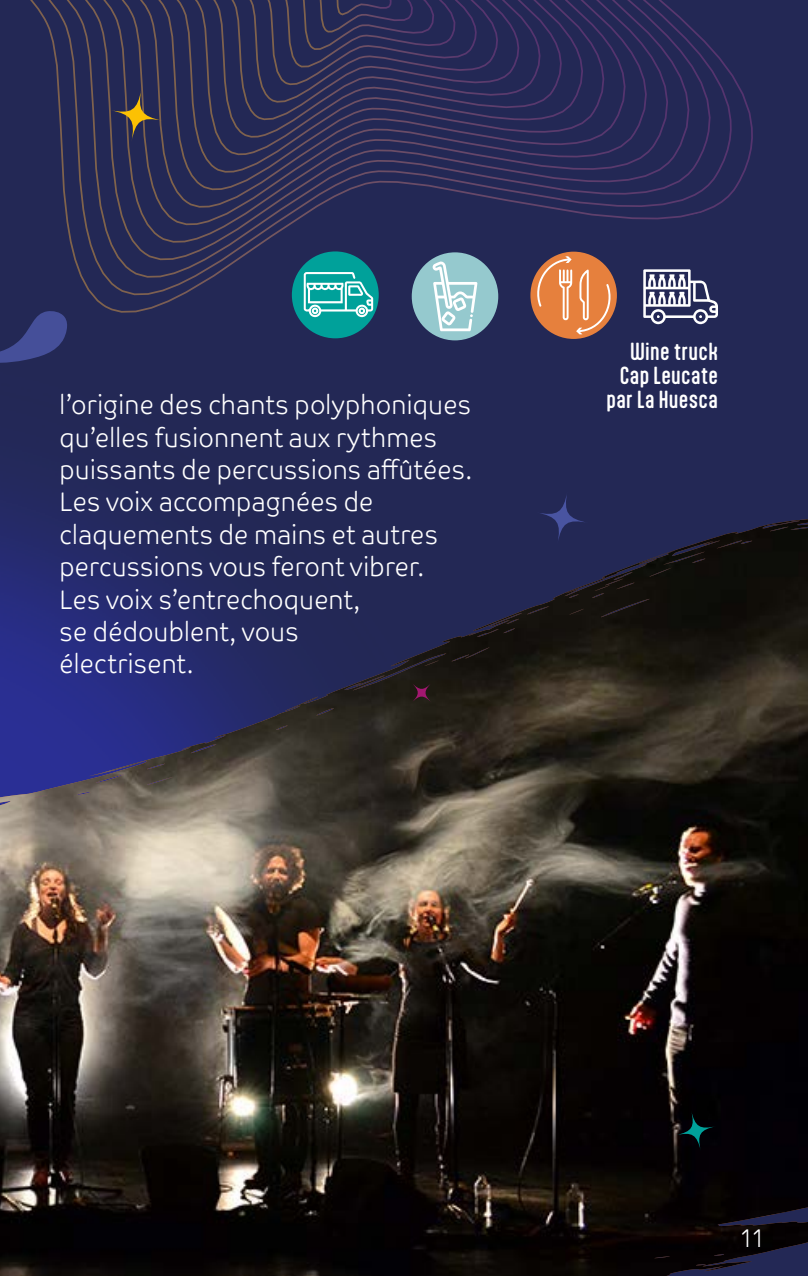
<style>
.page{position:relative;width:808px;height:1276px;background:#fff}
.page>*{position:absolute;margin:0;border:0;box-sizing:border-box;transform-origin:0 0}
.t1{font:300 27px/32.4px "Co Text";letter-spacing:.005em;color:#fff;scale:.9 1}
.t2{font:300 26.4px "Co Text";color:#fff;scale:.8 1}
.t3{font:500 21px/24px "Aptly";letter-spacing:.02em;color:#fff;text-align:right}
</style>
<div class="page">
<div style="left:0;top:0;width:808px;height:403px;background:#232855"></div>
<div style="left:70px;top:0;width:735px;height:346px;background:#232855"></div>
<div style="left:0;top:0;width:785px;height:327px;background:#232855"></div>
<div style="left:0;top:0;width:761px;height:308px;background:#232855"></div>
<div style="left:5px;top:0;width:731px;height:288px;background:#232855"></div>
<div style="left:28px;top:0;width:684px;height:269px;background:#232855"></div>
<svg style="left:51px;top:0;width:637px;height:250px;background:#282a55"></svg>
<svg style="left:74px;top:0;width:589px;height:230px;background:#292b55"></svg>
<svg style="left:97px;top:0;width:542px;height:211px;background:#2a2b56"></svg>
<svg style="left:121px;top:0;width:494px;height:191px;background:#2c2c56"></svg>
<svg style="left:144px;top:0;width:446px;height:172px;background:#2c2c56"></svg>
<svg style="left:167px;top:0;width:399px;height:153px;background:#2c2c56"></svg>
<svg style="left:190px;top:0;width:351px;height:133px;background:#2d2d56"></svg>
<svg style="left:213px;top:0;width:304px;height:114px;background:#2b2c56"></svg>
<div style="left:0;top:403px;width:808px;height:117px;background:#232855"></div>
<img style="left:0;top:520px;width:808px;height:756px">
<svg style="left:0;top:125px;width:1px;height:51px"></svg>
<div style="left:292px;top:251px;width:87px;height:87px;background:#00a19a;border-radius:50%"></div>
<svg style="left:304px;top:272px;width:69px;height:45px"></svg>
<svg style="left:411px;top:682px;width:21px;height:21px"></svg>
<svg style="left:536px;top:491px;width:53px;height:53px;background:#282d5f"></svg>
<svg style="left:110px;top:89px;width:53px;height:53px;background:#494249"></svg>
<svg style="left:0;top:310px;width:70px;height:57px;background:#333a75"></svg>
<div style="left:412px;top:252px;width:86px;height:88px;background:#95c9ce;border-radius:50%"></div>
<svg style="left:432px;top:261px;width:45px;height:70px"></svg>
<svg style="left:675px;top:1110px;width:42px;height:41px;background:#06181a"></svg>
<svg style="left:643px;top:269px;width:75px;height:55px"></svg>
<div style="left:530px;top:252px;width:87px;height:87px;background:#e6803d;border-radius:50%"></div>
<svg style="left:535px;top:256px;width:77px;height:78px"></svg>
<p class="t1" style="left:60px;top:388px;width:460px">l’origine des chants polyphoniques qu’elles fusionnent aux rythmes puissants de percussions affûtées.<br>Les voix accompagnées de claquements de mains et autres percussions vous feront vibrer.<br>Les voix s’entrechoquent,<br>se dédoublent, vous<br>électrisent.</p>
<p class="t3" style="left:606px;top:339px;width:113px">Wine truck<br>Cap Leucate par La Huesca</p>
<p class="t2" style="left:740px;top:1223px;width:33px">11</p>
</div>
